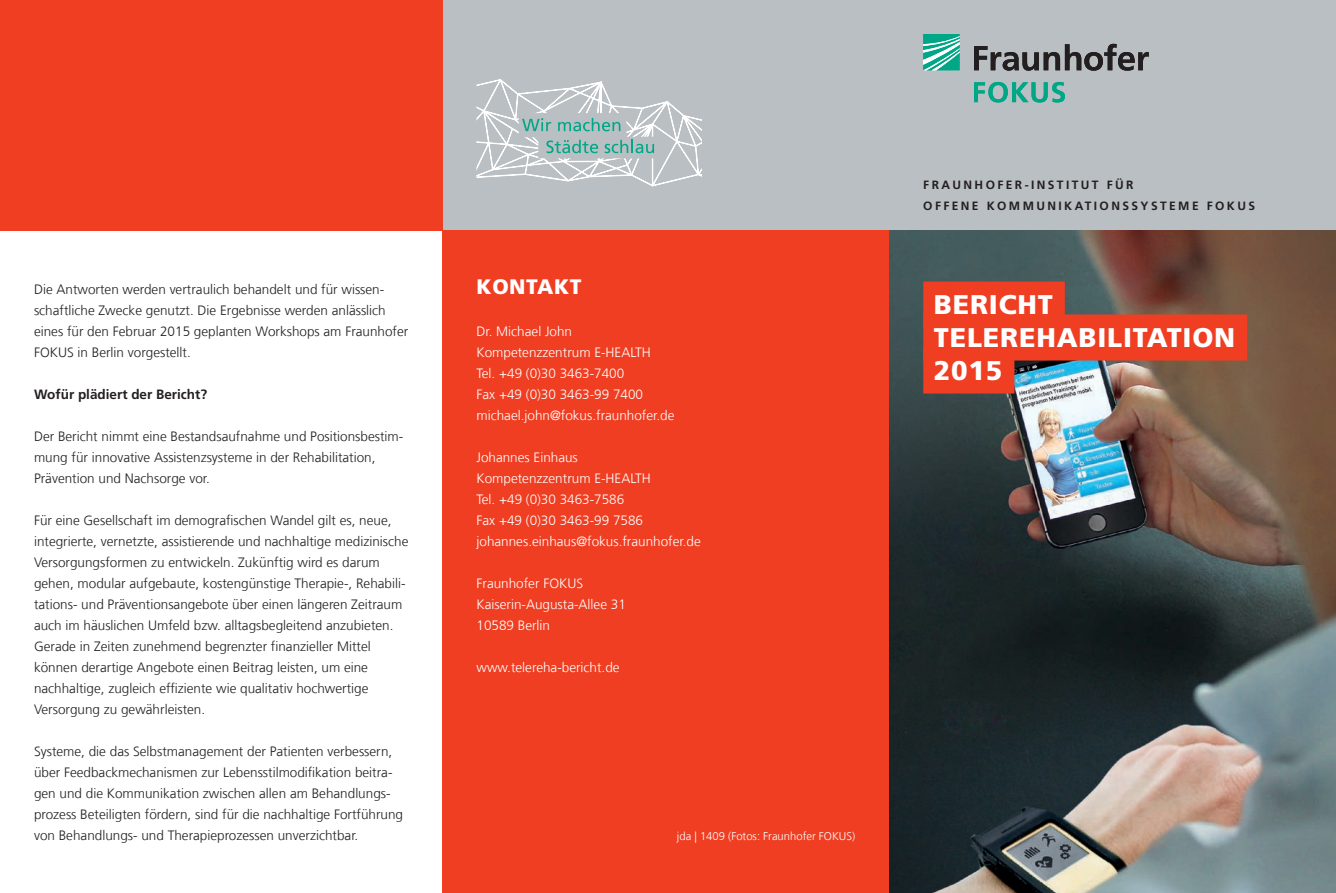
<style>
.page{position:relative;width:1336px;height:893px;background:#fff}
.page>*{position:absolute;margin:0;border:0;box-sizing:border-box;transform-origin:0 0}
.Title_18pt{font:900 27px "Frutiger LT Com";letter-spacing:.03em;color:#fff}
.Subheadline_1__level{font:900 21px "Frutiger LT Com";letter-spacing:.03em;color:#fff}
.Running_text{font:300 13.5px/21px "Frutiger LT Com";color:#231f20}
.Running_text-2{font:300 13.5px/21px "Frutiger LT Com";color:#fff}
.Subheadline_2__level{font:700 13.5px "Frutiger LT Com";color:#231f20}
.t1{font:700 12px/21px "Frutiger LT Com";letter-spacing:.2em;color:#231f20}
.Copyright{font:300 11.25px "Frutiger LT Com";color:#fff}
</style>
<div class="page">
<div style="left:889px;top:0;width:446px;height:231px;background:#babfc3"></div>
<div style="left:442px;top:0;width:447px;height:231px;background:#babfc3"></div>
<div style="left:0;top:0;width:442px;height:231px;background:#ef3e22"></div>
<div style="left:442px;top:230px;width:447px;height:663px;background:#ef3e22"></div>
<img style="left:889px;top:231px;width:446px;height:662px">
<svg style="left:923px;top:34px;width:36px;height:36px"></svg>
<svg style="left:974px;top:44px;width:174px;height:27px"></svg>
<svg style="left:974px;top:82px;width:90px;height:20px"></svg>
<svg style="left:476px;top:79px;width:226px;height:108px"></svg>
<div style="left:923px;top:281px;width:141px;height:47px;background:#ef3e22"></div>
<div style="left:923px;top:314px;width:323px;height:47px;background:#ef3e22"></div>
<div style="left:923px;top:347px;width:91px;height:47px;background:#ef3e22"></div>
<p class="Running_text" style="left:34px;top:279px;width:376px">Die Antworten werden vertraulich behandelt und für wissen&shy;schaftliche Zwecke genutzt. Die Ergebnisse werden anlässlich eines für den Februar 2015 geplanten Workshops am Fraunhofer FOKUS in Berlin vorgestellt.</p>
<p class="Subheadline_2__level" style="left:34px;top:386px;width:175px">Wofür plädiert der Bericht?</p>
<p class="Running_text" style="left:34px;top:426px;width:371px">Der Bericht nimmt eine Bestandsaufnahme und Positionsbestim&shy;mung für innovative Assistenzsysteme in der Rehabilitation,<br>Prävention und Nachsorge vor.</p>
<p class="Running_text" style="left:34px;top:510px;width:376px">Für eine Gesellschaft im demografischen Wandel gilt es, neue, integrierte, vernetzte, assistierende und nachhaltige medizinische Versorgungsformen zu entwickeln. Zukünftig wird es darum gehen, modular aufgebaute, kostengünstige Therapie-, Rehabili&shy;tations- und Präventionsangebote über einen längeren Zeitraum auch im häuslichen Umfeld bzw. alltagsbegleitend anzubieten.<br>Gerade in Zeiten zunehmend begrenzter finanzieller Mittel können derartige Angebote einen Beitrag leisten, um eine nachhaltige, zugleich effiziente wie qualitativ hochwertige Versorgung zu gewährleisten.</p>
<p class="Running_text" style="left:34px;top:741px;width:370px">Systeme, die das Selbstmanagement der Patienten verbessern, über Feedbackmechanismen zur Lebensstilmodifikation beitra&shy;gen und die Kommunikation zwischen allen am Behandlungs&shy;prozess Beteiligten fördern, sind für die nachhaltige Fortführung von Behandlungs- und Therapieprozessen unverzichtbar.</p>
<p class="Subheadline_1__level" style="left:476px;top:274px;width:106px">KONTAKT</p>
<p class="Running_text-2" style="left:476px;top:321px;width:199px">Dr. Michael John<br>Kompetenzzentrum E-HEALTH<br>Tel. +49 (0)30 3463-7400<br>Fax +49 (0)30 3463-99 7400 michael.john@fokus.fraunhofer.de</p>
<p class="Running_text-2" style="left:476px;top:447px;width:226px">Johannes Einhaus<br>Kompetenzzentrum E-HEALTH<br>Tel. +49 (0)30 3463-7586<br>Fax +49 (0)30 3463-99 7586 johannes.einhaus@fokus.fraunhofer.de</p>
<p class="Running_text-2" style="left:476px;top:573px;width:151px">Fraunhofer FOKUS<br>Kaiserin-Augusta-Allee 31<br>10589 Berlin</p>
<p class="Running_text-2" style="left:476px;top:657px;width:145px">www.telereha-bericht.de</p>
<p class="Copyright" style="left:676px;top:830px;width:180px">jda | 1409 (Fotos: Fraunhofer FOKUS)</p>
<p class="t1" style="left:923px;top:174px;width:333px">FRAUNHOFER-INSTITUT FÜR<br>OFFENE KOMMUNIKATIONSSYSTEME FOKUS</p>
<p class="Title_18pt" style="left:933px;top:288px;width:120px">BERICHT</p>
<p class="Title_18pt" style="left:933px;top:321px;width:303px">TELEREHABILITATION</p>
<p class="Title_18pt" style="left:933px;top:354px;width:70px">2015</p>
</div>
